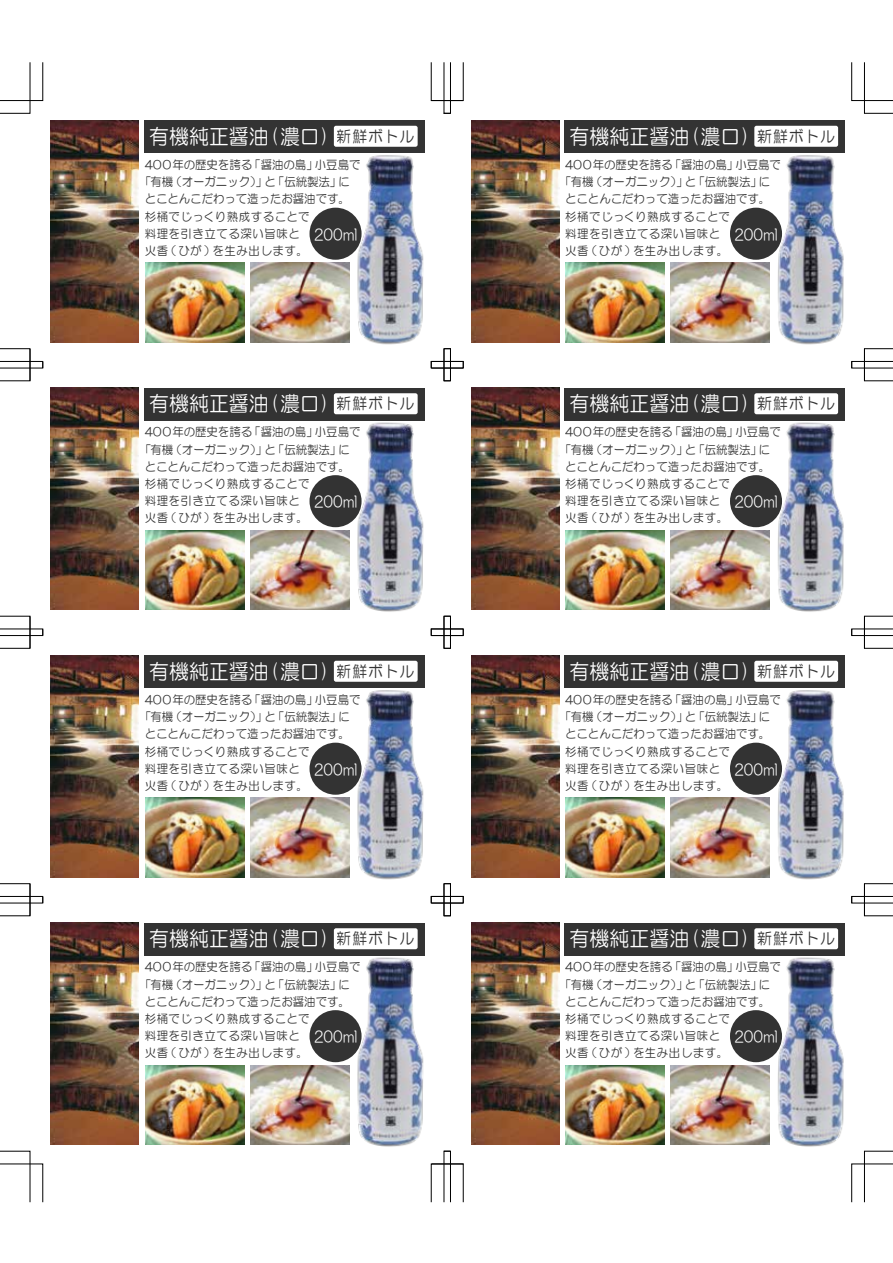
<style>
.page{position:relative;width:893px;height:1263px;background:#fff}
.page>*{position:absolute;margin:0;border:0;box-sizing:border-box;transform-origin:0 0}
.t1{font:21px "HG Maru Gothic MPRO";color:#fff;scale:.95 1}
.t2{font:15.75px "HG Maru Gothic MPRO";letter-spacing:.05em;color:#000;scale:.95 1}
.t3{font:15.3px "HG Maru Gothic MPRO";letter-spacing:.04em;color:#fff;scale:.8 1}
.t4{font:12px "HG Maru Gothic MPRO";color:#000;scale:.95 1}
.t5{font:12px "HG Maru Gothic MPRO";letter-spacing:.05em;color:#000;scale:.95 1}
</style>
<div class="page">
<svg style="left:0;top:62px;width:44px;height:52px"></svg>
<svg style="left:430px;top:62px;width:34px;height:52px"></svg>
<svg style="left:851px;top:62px;width:42px;height:52px"></svg>
<svg style="left:0;top:348px;width:44px;height:34px"></svg>
<svg style="left:430px;top:366px;width:34px;height:16px"></svg>
<svg style="left:851px;top:365px;width:42px;height:17px"></svg>
<svg style="left:0;top:615px;width:44px;height:34px"></svg>
<svg style="left:430px;top:634px;width:34px;height:15px"></svg>
<svg style="left:851px;top:633px;width:42px;height:16px"></svg>
<svg style="left:0;top:883px;width:44px;height:33px"></svg>
<svg style="left:430px;top:901px;width:34px;height:16px"></svg>
<svg style="left:851px;top:900px;width:42px;height:16px"></svg>
<svg style="left:0;top:1150px;width:44px;height:53px"></svg>
<svg style="left:430px;top:1168px;width:34px;height:35px"></svg>
<svg style="left:851px;top:1168px;width:14px;height:35px"></svg>
<div style="left:144px;top:120px;width:280px;height:33px;background:#333"></div>
<img style="left:51px;top:120px;width:88px;height:222px">
<img style="left:250px;top:137px;width:299px;height:229px">
<img style="left:145px;top:263px;width:99px;height:79px">
<img style="left:250px;top:263px;width:99px;height:79px">
<div style="left:309px;top:208px;width:53px;height:52px;background:#333;border-radius:50%"></div>
<div style="left:334px;top:126px;width:84px;height:21px;background:#fff;border-radius:2px"></div>
<div style="left:564px;top:120px;width:281px;height:33px;background:#333"></div>
<img style="left:471px;top:120px;width:88px;height:222px">
<img style="left:670px;top:137px;width:223px;height:228px">
<img style="left:566px;top:263px;width:98px;height:79px">
<img style="left:671px;top:263px;width:99px;height:79px">
<div style="left:730px;top:208px;width:52px;height:52px;background:#333;border-radius:50%"></div>
<div style="left:754px;top:126px;width:84px;height:21px;background:#fff;border-radius:2px"></div>
<div style="left:144px;top:388px;width:280px;height:32px;background:#333"></div>
<img style="left:51px;top:388px;width:88px;height:221px">
<img style="left:245px;top:404px;width:304px;height:230px">
<img style="left:145px;top:530px;width:99px;height:79px">
<img style="left:250px;top:530px;width:99px;height:79px">
<div style="left:309px;top:475px;width:53px;height:52px;background:#333;border-radius:50%"></div>
<div style="left:334px;top:393px;width:84px;height:21px;background:#fff;border-radius:2px"></div>
<div style="left:564px;top:388px;width:281px;height:32px;background:#333"></div>
<img style="left:471px;top:388px;width:88px;height:221px">
<img style="left:666px;top:404px;width:227px;height:229px">
<img style="left:566px;top:530px;width:98px;height:79px">
<img style="left:671px;top:530px;width:99px;height:79px">
<div style="left:730px;top:475px;width:52px;height:52px;background:#333;border-radius:50%"></div>
<div style="left:754px;top:393px;width:84px;height:21px;background:#fff;border-radius:2px"></div>
<div style="left:144px;top:655px;width:280px;height:33px;background:#333"></div>
<img style="left:51px;top:655px;width:88px;height:222px">
<img style="left:250px;top:672px;width:299px;height:229px">
<img style="left:145px;top:798px;width:99px;height:79px">
<img style="left:250px;top:798px;width:99px;height:79px">
<div style="left:309px;top:743px;width:53px;height:52px;background:#333;border-radius:50%"></div>
<div style="left:334px;top:661px;width:84px;height:21px;background:#fff;border-radius:2px"></div>
<div style="left:564px;top:655px;width:281px;height:33px;background:#333"></div>
<img style="left:471px;top:655px;width:88px;height:222px">
<img style="left:670px;top:672px;width:223px;height:228px">
<img style="left:566px;top:798px;width:98px;height:79px">
<img style="left:671px;top:798px;width:99px;height:79px">
<div style="left:730px;top:743px;width:52px;height:52px;background:#333;border-radius:50%"></div>
<div style="left:754px;top:661px;width:84px;height:21px;background:#fff;border-radius:2px"></div>
<div style="left:144px;top:923px;width:280px;height:32px;background:#333"></div>
<img style="left:51px;top:923px;width:88px;height:221px">
<img style="left:245px;top:939px;width:304px;height:229px">
<img style="left:145px;top:1065px;width:99px;height:79px">
<img style="left:250px;top:1065px;width:99px;height:79px">
<div style="left:309px;top:1010px;width:53px;height:52px;background:#333;border-radius:50%"></div>
<div style="left:334px;top:928px;width:84px;height:21px;background:#fff;border-radius:2px"></div>
<div style="left:564px;top:923px;width:281px;height:32px;background:#333"></div>
<img style="left:471px;top:923px;width:88px;height:221px">
<img style="left:666px;top:939px;width:227px;height:229px">
<img style="left:566px;top:1065px;width:98px;height:79px">
<img style="left:671px;top:1065px;width:99px;height:79px">
<div style="left:730px;top:1010px;width:52px;height:52px;background:#333;border-radius:50%"></div>
<div style="left:754px;top:928px;width:84px;height:21px;background:#fff;border-radius:2px"></div>
<h1 class="t1" style="left:149px;top:126px;width:191px">有機純正醤油(濃口)</h1>
<p class="t4" style="left:145px;top:158px;width:229px">400年の歴史を誇る「醤油の島」小豆島で</p>
<p class="t4" style="left:139px;top:176px;width:223px">「有機（オーガニック）」と「伝統製法」に</p>
<p class="t4" style="left:145px;top:193px;width:218px">とことんこだわって造ったお醤油です。</p>
<p class="t5" style="left:145px;top:210px;width:175px">杉桶でじっくり熟成することで</p>
<p class="t5" style="left:145px;top:227px;width:165px">料理を引き立てる深い旨味と</p>
<p class="t5" style="left:145px;top:245px;width:173px">火香（ひが）を生み出します。</p>
<h2 class="t2" style="left:337px;top:128px;width:83px">新鮮ボトル</h2>
<h1 class="t1" style="left:570px;top:126px;width:191px">有機純正醤油(濃口)</h1>
<p class="t4" style="left:565px;top:158px;width:229px">400年の歴史を誇る「醤油の島」小豆島で</p>
<p class="t4" style="left:559px;top:176px;width:223px">「有機（オーガニック）」と「伝統製法」に</p>
<p class="t4" style="left:565px;top:193px;width:218px">とことんこだわって造ったお醤油です。</p>
<p class="t5" style="left:565px;top:210px;width:175px">杉桶でじっくり熟成することで</p>
<p class="t5" style="left:565px;top:227px;width:165px">料理を引き立てる深い旨味と</p>
<p class="t5" style="left:565px;top:245px;width:173px">火香（ひが）を生み出します。</p>
<h2 class="t2" style="left:757px;top:128px;width:83px">新鮮ボトル</h2>
<p class="t3" style="left:314px;top:226px;width:55px">200ml</p>
<p class="t3" style="left:735px;top:226px;width:55px">200ml</p>
<h1 class="t1" style="left:149px;top:393px;width:191px">有機純正醤油(濃口)</h1>
<p class="t4" style="left:145px;top:426px;width:229px">400年の歴史を誇る「醤油の島」小豆島で</p>
<p class="t4" style="left:139px;top:443px;width:223px">「有機（オーガニック）」と「伝統製法」に</p>
<p class="t4" style="left:145px;top:460px;width:218px">とことんこだわって造ったお醤油です。</p>
<p class="t5" style="left:145px;top:478px;width:175px">杉桶でじっくり熟成することで</p>
<p class="t5" style="left:145px;top:495px;width:165px">料理を引き立てる深い旨味と</p>
<p class="t5" style="left:145px;top:512px;width:173px">火香（ひが）を生み出します。</p>
<h2 class="t2" style="left:337px;top:396px;width:83px">新鮮ボトル</h2>
<h1 class="t1" style="left:570px;top:393px;width:191px">有機純正醤油(濃口)</h1>
<p class="t4" style="left:565px;top:426px;width:229px">400年の歴史を誇る「醤油の島」小豆島で</p>
<p class="t4" style="left:559px;top:443px;width:223px">「有機（オーガニック）」と「伝統製法」に</p>
<p class="t4" style="left:565px;top:460px;width:218px">とことんこだわって造ったお醤油です。</p>
<p class="t5" style="left:565px;top:478px;width:175px">杉桶でじっくり熟成することで</p>
<p class="t5" style="left:565px;top:495px;width:165px">料理を引き立てる深い旨味と</p>
<p class="t5" style="left:565px;top:512px;width:173px">火香（ひが）を生み出します。</p>
<h2 class="t2" style="left:757px;top:396px;width:83px">新鮮ボトル</h2>
<p class="t3" style="left:314px;top:494px;width:55px">200ml</p>
<p class="t3" style="left:735px;top:494px;width:55px">200ml</p>
<h1 class="t1" style="left:149px;top:660px;width:191px">有機純正醤油(濃口)</h1>
<p class="t4" style="left:145px;top:693px;width:229px">400年の歴史を誇る「醤油の島」小豆島で</p>
<p class="t4" style="left:139px;top:711px;width:223px">「有機（オーガニック）」と「伝統製法」に</p>
<p class="t4" style="left:145px;top:728px;width:218px">とことんこだわって造ったお醤油です。</p>
<p class="t5" style="left:145px;top:745px;width:175px">杉桶でじっくり熟成することで</p>
<p class="t5" style="left:145px;top:762px;width:165px">料理を引き立てる深い旨味と</p>
<p class="t5" style="left:145px;top:780px;width:173px">火香（ひが）を生み出します。</p>
<h2 class="t2" style="left:337px;top:663px;width:83px">新鮮ボトル</h2>
<h1 class="t1" style="left:570px;top:660px;width:191px">有機純正醤油(濃口)</h1>
<p class="t4" style="left:565px;top:693px;width:229px">400年の歴史を誇る「醤油の島」小豆島で</p>
<p class="t4" style="left:559px;top:711px;width:223px">「有機（オーガニック）」と「伝統製法」に</p>
<p class="t4" style="left:565px;top:728px;width:218px">とことんこだわって造ったお醤油です。</p>
<p class="t5" style="left:565px;top:745px;width:175px">杉桶でじっくり熟成することで</p>
<p class="t5" style="left:565px;top:762px;width:165px">料理を引き立てる深い旨味と</p>
<p class="t5" style="left:565px;top:780px;width:173px">火香（ひが）を生み出します。</p>
<h2 class="t2" style="left:757px;top:663px;width:83px">新鮮ボトル</h2>
<p class="t3" style="left:314px;top:761px;width:55px">200ml</p>
<p class="t3" style="left:735px;top:761px;width:55px">200ml</p>
<h1 class="t1" style="left:149px;top:928px;width:191px">有機純正醤油(濃口)</h1>
<p class="t4" style="left:145px;top:961px;width:229px">400年の歴史を誇る「醤油の島」小豆島で</p>
<p class="t4" style="left:139px;top:978px;width:223px">「有機（オーガニック）」と「伝統製法」に</p>
<p class="t4" style="left:145px;top:995px;width:218px">とことんこだわって造ったお醤油です。</p>
<p class="t5" style="left:145px;top:1013px;width:175px">杉桶でじっくり熟成することで</p>
<p class="t5" style="left:145px;top:1030px;width:165px">料理を引き立てる深い旨味と</p>
<p class="t5" style="left:145px;top:1047px;width:173px">火香（ひが）を生み出します。</p>
<h2 class="t2" style="left:337px;top:931px;width:83px">新鮮ボトル</h2>
<h1 class="t1" style="left:570px;top:928px;width:191px">有機純正醤油(濃口)</h1>
<p class="t4" style="left:565px;top:961px;width:229px">400年の歴史を誇る「醤油の島」小豆島で</p>
<p class="t4" style="left:559px;top:978px;width:223px">「有機（オーガニック）」と「伝統製法」に</p>
<p class="t4" style="left:565px;top:995px;width:218px">とことんこだわって造ったお醤油です。</p>
<p class="t5" style="left:565px;top:1013px;width:175px">杉桶でじっくり熟成することで</p>
<p class="t5" style="left:565px;top:1030px;width:165px">料理を引き立てる深い旨味と</p>
<p class="t5" style="left:565px;top:1047px;width:173px">火香（ひが）を生み出します。</p>
<h2 class="t2" style="left:757px;top:931px;width:83px">新鮮ボトル</h2>
<p class="t3" style="left:314px;top:1029px;width:55px">200ml</p>
<p class="t3" style="left:735px;top:1029px;width:55px">200ml</p>
</div>
